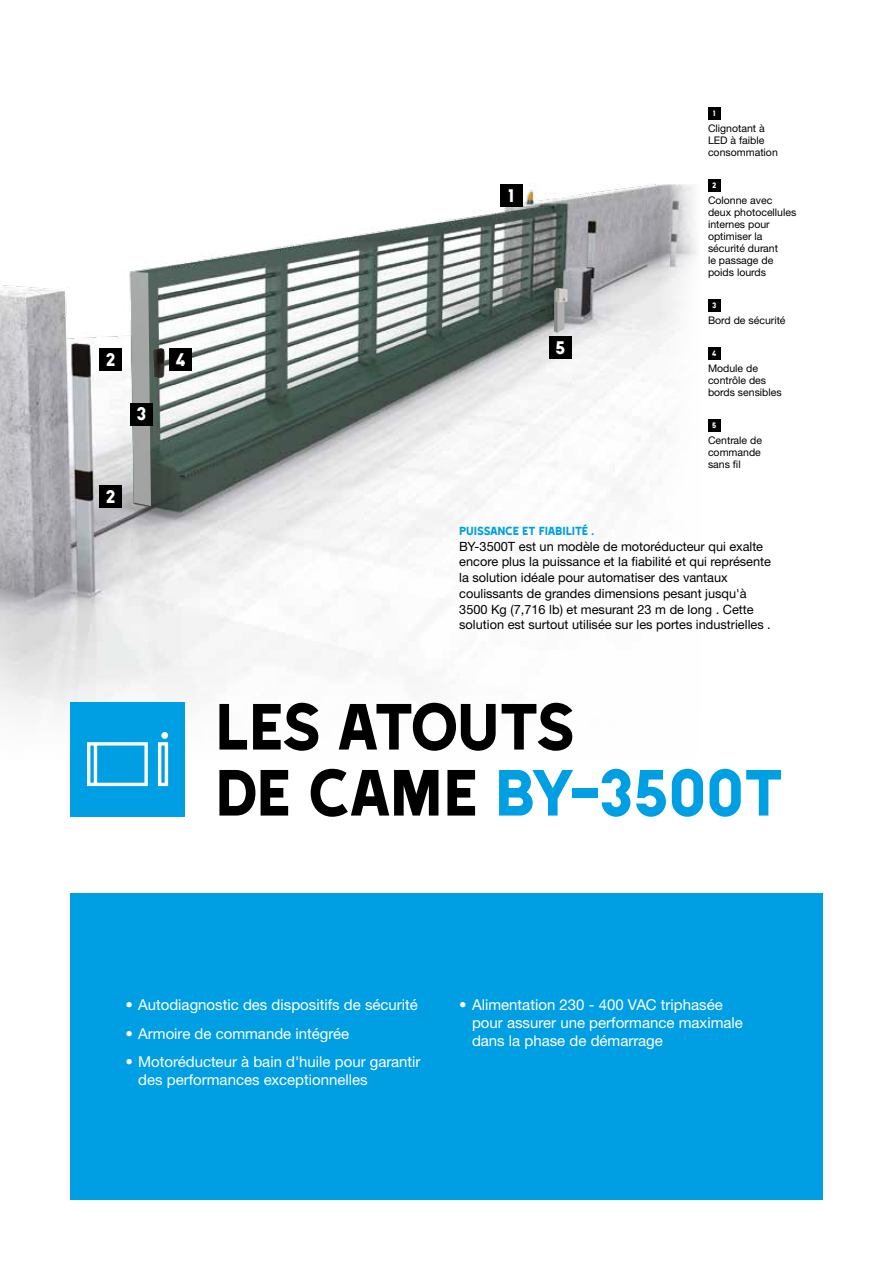
<style>
.page{position:relative;width:893px;height:1263px;background:#fff}
.page>*{position:absolute;margin:0;border:0;box-sizing:border-box;transform-origin:0 0}
.t1{font:75px/66px "Came Type";letter-spacing:-.03em;color:#000}
.t2{font:16.8px "Came Type";color:#fff}
.t3{font:15px/18px "Helvetica Neue LTW1 G";color:#fff}
.t4{font:13.5px "Came Type";letter-spacing:-.025em;color:#009fe3}
.t5{font:12.75px/15.8px "Helvetica Neue LTW1 G";color:#000}
.t6{font:10.5px/12px "Helvetica Neue LTW1 G";color:#000}
.t7{font:9px "Came Type";color:#fff}
.s1{color:#009fe3}
</style>
<div class="page">
<img style="left:0;top:184px;width:697px;height:525px">
<div style="left:70px;top:893px;width:753px;height:306px;background:#009fe3"></div>
<div style="left:500px;top:185px;width:23px;height:22px;background:#000"></div>
<div style="left:708px;top:107px;width:13px;height:13px;background:#000"></div>
<div style="left:708px;top:179px;width:13px;height:13px;background:#000"></div>
<div style="left:708px;top:299px;width:13px;height:13px;background:#000"></div>
<div style="left:708px;top:347px;width:13px;height:13px;background:#000"></div>
<div style="left:708px;top:419px;width:13px;height:13px;background:#000"></div>
<div style="left:99px;top:485px;width:23px;height:23px;background:#000"></div>
<div style="left:99px;top:348px;width:23px;height:23px;background:#000"></div>
<div style="left:70px;top:702px;width:115px;height:114px;background:#009fe3"></div>
<svg style="left:87px;top:742px;width:61px;height:44px"></svg>
<div style="left:161px;top:732px;width:7px;height:7px;background:#fff;border-radius:50%"></div>
<svg style="left:158px;top:742px;width:10px;height:44px"></svg>
<svg style="left:554px;top:290px;width:10px;height:43px"></svg>
<img style="left:153px;top:348px;width:12px;height:30px">
<div style="left:549px;top:336px;width:23px;height:23px;background:#000"></div>
<svg style="left:130px;top:272px;width:21px;height:234px;background:#a1a5a3"></svg>
<div style="left:130px;top:403px;width:23px;height:23px;background:#000"></div>
<div style="left:170px;top:348px;width:22px;height:23px;background:#000"></div>
<img style="left:555px;top:288px;width:13px;height:14px">
<h2 class="t2" style="left:106px;top:349px;width:12px">2</h2>
<h2 class="t2" style="left:137px;top:404px;width:12px">3</h2>
<h2 class="t2" style="left:106px;top:486px;width:12px">2</h2>
<h2 class="t2" style="left:176px;top:349px;width:12px">4</h2>
<h2 class="t2" style="left:508px;top:185px;width:8px">1</h2>
<h2 class="t2" style="left:555px;top:337px;width:12px">5</h2>
<p class="t7" style="left:713px;top:108px;width:4px">1</p>
<p class="t6" style="left:708px;top:122px;width:71px">Clignotant à<br>LED à faible consommation</p>
<p class="t7" style="left:712px;top:180px;width:6px">2</p>
<p class="t6" style="left:708px;top:194px;width:90px">Colonne avec deux photocellules internes pour optimiser la sécurité durant<br>le passage de poids lourds</p>
<p class="t7" style="left:712px;top:300px;width:6px">3</p>
<p class="t6" style="left:708px;top:314px;width:79px">Bord de sécurité</p>
<p class="t7" style="left:712px;top:348px;width:6px">4</p>
<p class="t6" style="left:708px;top:362px;width:75px">Module de contrôle des bords sensibles</p>
<p class="t7" style="left:712px;top:420px;width:6px">5</p>
<p class="t6" style="left:708px;top:434px;width:56px;text-align:justify">Centrale de commande sans fil</p>
<p class="t4" style="left:459px;top:524px;width:137px">PUISSANCE ET FIABILITÉ .</p>
<p class="t5" style="left:459px;top:538px;width:313px">BY-3500T est un modèle de motoréducteur qui exalte encore plus la puissance et la fiabilité et qui représente la solution idéale pour automatiser des vantaux coulissants de grandes dimensions pesant jusqu'à 3500 Kg (7,716 lb) et mesurant 23 m de long . Cette solution est surtout utilisée sur les portes industrielles .</p>
<h1 class="t1" style="left:215px;top:693px;width:571px">LES ATOUTS<br>DE CAME <span class="s1">by-3500t</span></h1>
<p class="t3" style="left:125px;top:995px;width:294px">• Autodiagnostic des dispositifs de sécurité</p>
<p class="t3" style="left:125px;top:1024px;width:225px">• Armoire de commande intégrée</p>
<p class="t3" style="left:138px;top:1053px;width:284px;text-indent:-13px">• Motoréducteur à bain d'huile pour garantir des performances exceptionnelles</p>
<p class="t3" style="left:472px;top:996px;width:272px;text-indent:-13px">• Alimentation 230 - 400 VAC triphasée pour assurer une performance maximale dans la phase de démarrage</p>
</div>
